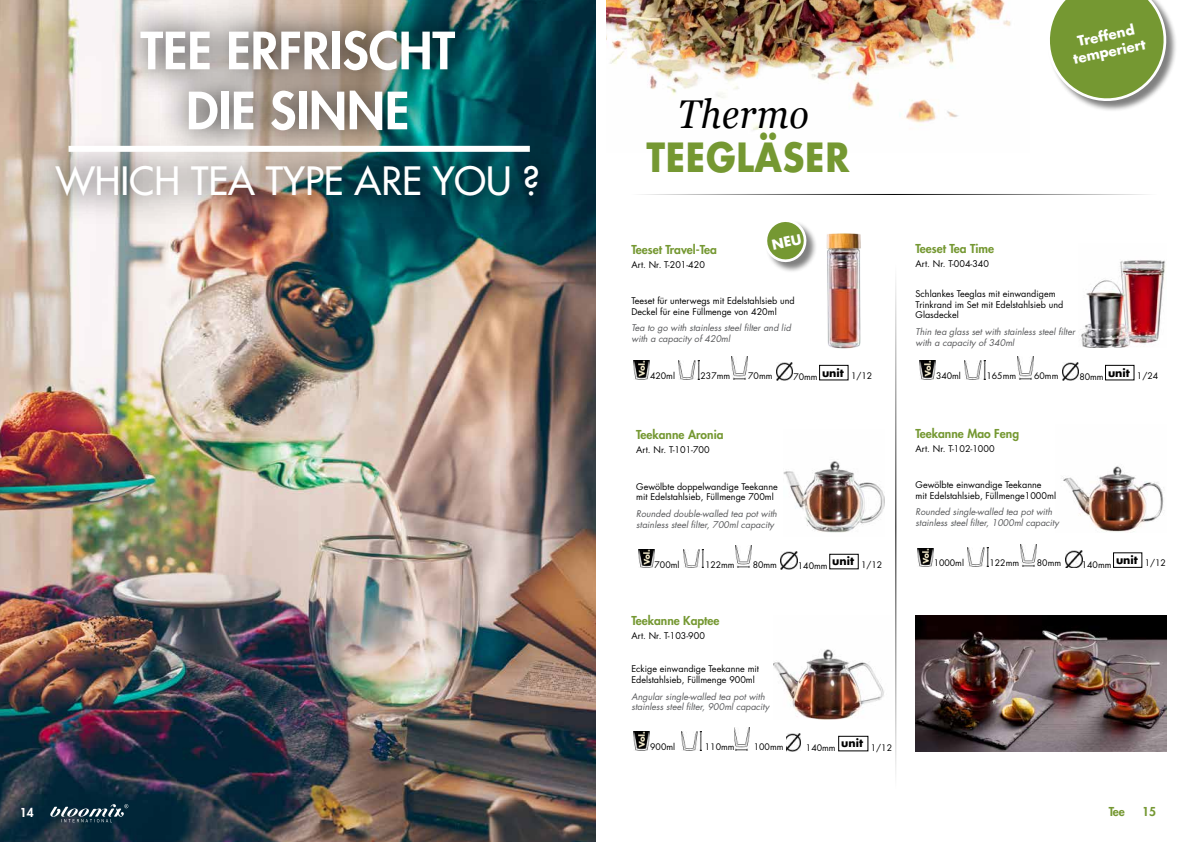
<style>
.page{position:relative;width:1191px;height:842px;background:#fff}
.page>*{position:absolute;margin:0;border:0;box-sizing:border-box;transform-origin:0 0}
.t1{font:800 50px/60px "Futura Std";color:#fff;text-align:center}
.t2{font:italic 40.1px "Georgia";letter-spacing:.02em;color:#000;scale:.9 1}
.t3{font:700 39.2px "Futura Std";letter-spacing:.02em;color:#759832;scale:.9 1}
.t4{font:500 38px "Futura Std";color:#fff}
.t5{font:700 13.5px/16.2px "Futura Std";color:#fff;text-align:center}
.t6{font:800 12px "Futura Std";color:#759832}
.t7{font:800 12px "Futura Std";color:#fff}
.t8{font:700 11px "Futura Std";color:#000}
.t9{font:9px/10.8px "Futura Std";color:#000}
.t10{font:italic 9px/10.8px "Futura Std";color:#58595b}
.t11{font:8.8px "Futura Std";color:#000}
</style>
<div class="page">
<img style="left:0;top:0;width:595px;height:842px">
<img style="left:607px;top:0;width:404px;height:131px">
<svg style="left:27px;top:135px;width:541px;height:91px;background:#6b7e7f"></svg>
<svg style="left:112px;top:0;width:372px;height:161px;background:#889893"></svg>
<div style="left:69px;top:146px;width:461px;height:6px;background:#fff"></div>
<div style="left:1048px;top:0;width:129px;height:112px;background:#000;opacity:.5"></div>
<svg style="left:1048px;top:0;width:125px;height:108px"></svg>
<hr style="left:630px;top:194px;width:527px;height:1px;background:#000">
<hr style="left:895px;top:263px;width:1px;height:526px;background:#000">
<svg style="left:50px;top:804px;width:78px;height:18px"></svg>
<img style="left:826px;top:233px;width:35px;height:116px">
<img style="left:633px;top:360px;width:17px;height:19px">
<img style="left:678px;top:360px;width:21px;height:19px">
<img style="left:731px;top:357px;width:16px;height:22px">
<img style="left:776px;top:362px;width:16px;height:18px">
<div style="left:819px;top:365px;width:29px;height:15px;border:1px solid #000"></div>
<img style="left:1081px;top:260px;width:85px;height:88px">
<img style="left:919px;top:360px;width:16px;height:19px">
<img style="left:964px;top:360px;width:21px;height:19px">
<img style="left:1017px;top:357px;width:16px;height:22px">
<img style="left:1062px;top:362px;width:16px;height:18px">
<div style="left:1105px;top:365px;width:29px;height:15px;border:1px solid #000"></div>
<img style="left:783px;top:461px;width:101px;height:72px">
<img style="left:638px;top:549px;width:16px;height:19px">
<img style="left:683px;top:549px;width:20px;height:19px">
<img style="left:735px;top:546px;width:17px;height:22px">
<img style="left:780px;top:551px;width:17px;height:18px">
<div style="left:829px;top:554px;width:29px;height:15px;border:1px solid #000"></div>
<img style="left:1062px;top:466px;width:102px;height:66px">
<img style="left:917px;top:548px;width:16px;height:18px">
<img style="left:968px;top:548px;width:20px;height:18px">
<img style="left:1020px;top:544px;width:16px;height:22px">
<img style="left:1065px;top:550px;width:17px;height:18px">
<div style="left:1113px;top:552px;width:29px;height:16px;border:1px solid #000"></div>
<img style="left:773px;top:649px;width:111px;height:71px">
<img style="left:633px;top:731px;width:16px;height:19px">
<img style="left:681px;top:731px;width:20px;height:19px">
<img style="left:734px;top:728px;width:16px;height:22px">
<img style="left:786px;top:733px;width:15px;height:18px">
<div style="left:838px;top:736px;width:30px;height:15px;border:1px solid #000"></div>
<img style="left:915px;top:615px;width:251px;height:136px">
<div style="left:765px;top:220px;width:52px;height:54px;background:#000;opacity:.5"></div>
<svg style="left:765px;top:220px;width:43px;height:44px"></svg>
<h1 class="t1" style="left:140px;top:21px;width:316px">TEE ERFRISCHT<br>DIE SINNE</h1>
<h3 class="t4" style="left:56px;top:157px;width:485px">WHICH TEA TYPE ARE YOU ?</h3>
<h2 class="t2" style="left:678px;top:89px;width:147px">Thermo</h2>
<h3 class="t3" style="left:646px;top:131px;width:227px">TEEGLÄSER</h3>
<h3 class="t5" style="left:1068px;top:35px;width:75px;rotate:-12deg">Treffend temperiert</h3>
<h3 class="t6" style="left:631px;top:242px;width:87px">Teeset Travel-Tea</h3>
<p class="t9" style="left:631px;top:259px;width:75px">Art. Nr. T-201-420</p>
<p class="t9" style="left:631px;top:295px;width:165px">Teeset für unterwegs mit Edelstahlsieb und<br>Deckel für eine Füllmenge von 420ml</p>
<p class="t10" style="left:631px;top:323px;width:161px">Tea to go with stainless steel filter and lid with a capacity of 420ml</p>
<p class="t11" style="left:650px;top:370px;width:26px">420ml</p>
<p class="t11" style="left:700px;top:370px;width:31px">237mm</p>
<p class="t11" style="left:748px;top:370px;width:26px">70mm</p>
<p class="t11" style="left:793px;top:371px;width:80px">70mm <sup>unit</sup> 1/12</p>
<h3 class="t6" style="left:636px;top:427px;width:89px">Teekanne Aronia</h3>
<p class="t9" style="left:636px;top:445px;width:75px">Art. Nr. T-101-700</p>
<p class="t9" style="left:636px;top:481px;width:143px">Gewölbte doppelwandige Teekanne mit Edelstahlsieb, Füllmenge 700ml</p>
<p class="t10" style="left:636px;top:508px;width:142px">Rounded double-walled tea pot with stainless steel filter, 700ml capacity</p>
<p class="t11" style="left:654px;top:559px;width:26px">700ml</p>
<p class="t11" style="left:705px;top:559px;width:31px">122mm</p>
<p class="t11" style="left:752px;top:559px;width:26px">80mm</p>
<p class="t11" style="left:798px;top:560px;width:86px">140mm <sup>unit</sup> 1/12</p>
<h3 class="t6" style="left:631px;top:613px;width:90px">Teekanne Kaptee</h3>
<p class="t9" style="left:631px;top:631px;width:75px">Art. Nr. T-103-900</p>
<p class="t9" style="left:631px;top:664px;width:129px">Eckige einwandige Teekanne mit<br>Edelstahlsieb, Füllmenge 900ml</p>
<p class="t10" style="left:631px;top:691px;width:139px">Angular single-walled tea pot with stainless steel filter, 900ml capacity</p>
<p class="t8" style="left:841px;top:736px;width:23px">unit</p>
<p class="t11" style="left:650px;top:741px;width:26px">900ml</p>
<p class="t11" style="left:705px;top:741px;width:31px">110mm</p>
<p class="t11" style="left:754px;top:741px;width:31px">100mm</p>
<p class="t11" style="left:806px;top:742px;width:31px">140mm</p>
<p class="t11" style="left:871px;top:742px;width:23px">1/12</p>
<h3 class="t6" style="left:915px;top:241px;width:80px">Teeset Tea Time</h3>
<p class="t9" style="left:915px;top:259px;width:75px">Art. Nr. T-004-340</p>
<p class="t9" style="left:915px;top:288px;width:149px">Schlankes Teeglas mit einwandigem<br>Trinkrand im Set mit Edelstahlsieb und<br>Glasdeckel</p>
<p class="t10" style="left:915px;top:326px;width:161px">Thin tea glass set with stainless steel filter with a capacity of 340ml</p>
<p class="t11" style="left:936px;top:370px;width:26px">340ml</p>
<p class="t11" style="left:986px;top:370px;width:31px">165mm</p>
<p class="t11" style="left:1034px;top:370px;width:26px">60mm</p>
<p class="t11" style="left:1079px;top:371px;width:80px">80mm <sup>unit</sup> 1/24</p>
<h3 class="t6" style="left:915px;top:426px;width:105px">Teekanne Mao Feng</h3>
<p class="t9" style="left:915px;top:443px;width:80px">Art. Nr. T-102-1000</p>
<p class="t9" style="left:915px;top:479px;width:142px">Gewölbte einwandige Teekanne<br>mit Edelstahlsieb, Füllmenge1000ml</p>
<p class="t10" style="left:915px;top:507px;width:145px">Rounded single-walled tea pot with stainless steel filter, 1000ml capacity</p>
<p class="t11" style="left:933px;top:557px;width:32px">1000ml</p>
<p class="t11" style="left:989px;top:557px;width:31px">122mm</p>
<p class="t11" style="left:1037px;top:557px;width:26px">80mm</p>
<p class="t11" style="left:1081px;top:559px;width:86px">140mm <sup>unit</sup> 1/12</p>
<h3 class="t7" style="left:20px;top:804px;width:15px">14</h3>
<h3 class="t6" style="left:1108px;top:804px;width:18px">Tee</h3>
<h3 class="t6" style="left:1142px;top:804px;width:15px">15</h3>
</div>
